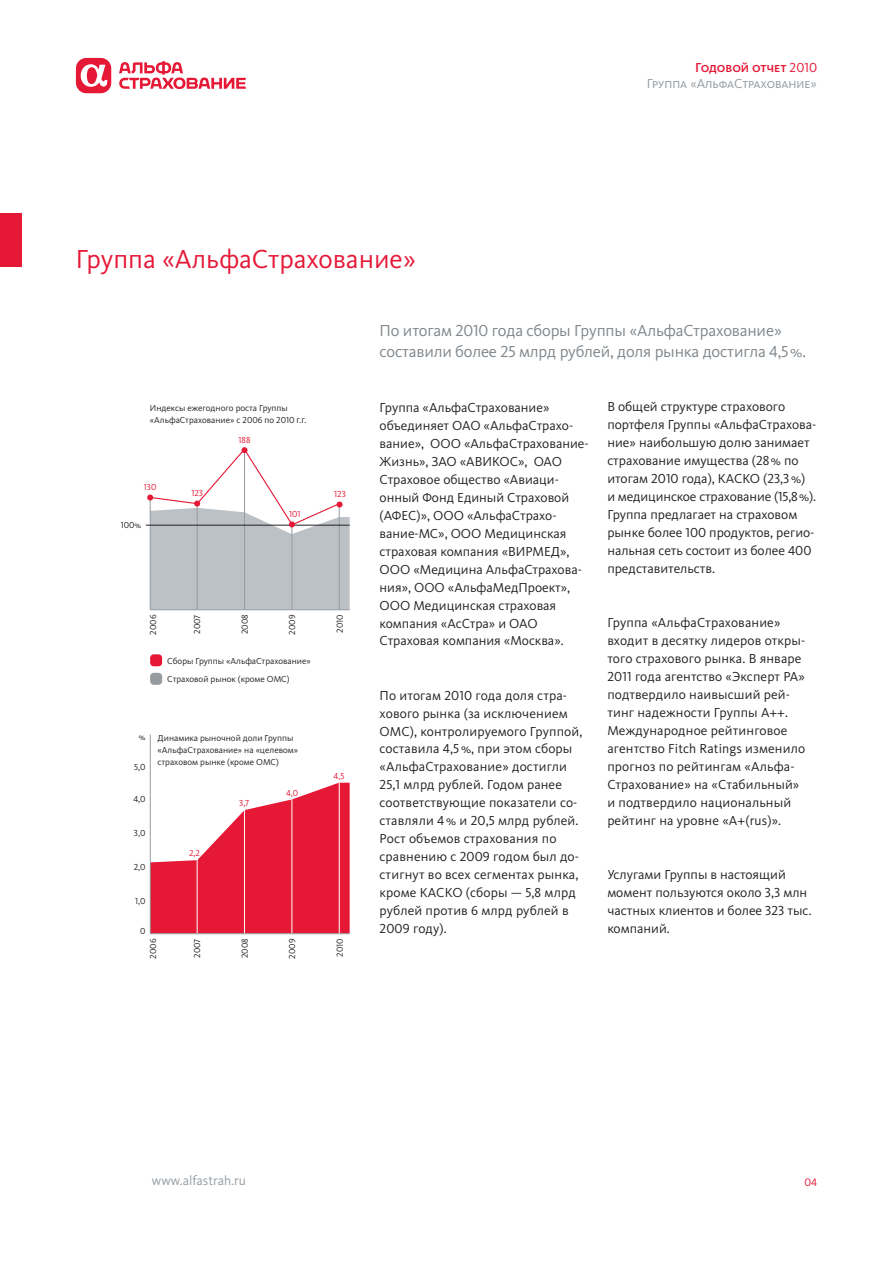
<style>
.page{position:relative;width:893px;height:1263px;background:#fff}
.page>*{position:absolute;margin:0;border:0;box-sizing:border-box;transform-origin:0 0}
.t1{font:27px "Kievit Cyr";color:#e51836}
.t2{font:16.5px/21px "Kievit Cyr";letter-spacing:-.01em;color:#7f868b}
.t3{font:13.5px/18px "Kievit Cyr";color:#231f20}
.t4{font:13.5px "Kievit Cyr Regular SC";color:#959ca1}
.t5{font:13.5px "Kievit Cyr";color:#959ca1}
.t6{font:13.5px "Kievit Cyr Medium SC";color:#e51836}
.t7{font:11.25px "Kievit Cyr Regular SC";color:#e51836}
.t8{font:9px/12px "Kievit Cyr";color:#231f20}
.t9{font:9px "Kievit Cyr Regular SC";color:#231f20}
.t10{font:9px "Kievit Cyr Regular SC";color:#e51836}
.s1{font-family:"Kievit Cyr Regular SC"}
.s2{font-family:"Kievit Cyr"}
</style>
<div class="page">
<div style="left:76px;top:58px;width:35px;height:35px;background:#e51836;border-radius:11px"></div>
<svg style="left:81px;top:64px;width:26px;height:23px"></svg>
<svg style="left:119px;top:61px;width:127px;height:28px"></svg>
<div style="left:0;top:213px;width:21px;height:54px;background:#e51836"></div>
<svg style="left:151px;top:783px;width:199px;height:150px"></svg>
<hr style="left:197px;top:854px;width:1px;height:79px;background:#fff">
<hr style="left:292px;top:798px;width:1px;height:135px;background:#fff">
<hr style="left:244px;top:808px;width:1px;height:125px;background:#fff">
<hr style="left:339px;top:783px;width:1px;height:151px;background:#fff">
<hr style="left:150px;top:933px;width:200px;height:1px;background:#959ca1">
<hr style="left:150px;top:735px;width:1px;height:199px;background:#959ca1">
<div style="left:150px;top:654px;width:12px;height:12px;background:#e51836;border-radius:4px"></div>
<div style="left:150px;top:673px;width:12px;height:12px;background:#959ca1;border-radius:4px"></div>
<hr style="left:146px;top:525px;width:204px;height:1px;background:#231f20">
<svg style="left:147px;top:447px;width:203px;height:163px"></svg>
<h1 class="t1" style="left:76px;top:242px;width:342px">Группа «АльфаСтрахование»</h1>
<p class="t6" style="left:695px;top:59px;width:123px">Годовой отчет <span class="s1">2010</span></p>
<p class="t4" style="left:647px;top:76px;width:172px">Группа «АльфаСтрахование»</p>
<p class="t8" style="left:150px;top:402px;width:158px">Индексы ежегодного роста Группы «АльфаСтрахование» с <span class="s1">2006</span> по <span class="s1">2010 г.г.</span></p>
<p class="t10" style="left:239px;top:435px;width:13px">188</p>
<p class="t10" style="left:144px;top:482px;width:14px">130</p>
<p class="t9" style="left:121px;top:519px;width:22px">100<span class="s2">%</span></p>
<p class="t10" style="left:191px;top:488px;width:13px">123</p>
<p class="t10" style="left:289px;top:509px;width:13px">101</p>
<p class="t10" style="left:334px;top:489px;width:13px">123</p>
<p class="t9" style="left:148px;top:634px;width:21px;rotate:-90deg">2006</p>
<p class="t9" style="left:192px;top:634px;width:21px;rotate:-90deg">2007</p>
<p class="t9" style="left:239px;top:634px;width:21px;rotate:-90deg">2008</p>
<p class="t9" style="left:287px;top:634px;width:21px;rotate:-90deg">2009</p>
<p class="t9" style="left:334px;top:633px;width:20px;rotate:-90deg">2010</p>
<p class="t8" style="left:167px;top:651px;width:145px;line-height:18px">Сборы Группы «АльфаСтрахование»<br>Страховой рынок (кроме ОМС)</p>
<p class="t9" style="left:139px;top:731px;width:8px">%</p>
<p class="t8" style="left:158px;top:732px;width:142px">Динамика рыночной доли Группы «АльфаСтрахование» на «целевом» страховом рынке (кроме ОМС)</p>
<p class="t10" style="left:286px;top:787px;width:14px">4,0</p>
<p class="t10" style="left:239px;top:798px;width:12px">3,7</p>
<p class="t9" style="left:134px;top:761px;width:13px">5,0</p>
<p class="t9" style="left:133px;top:794px;width:14px">4,0</p>
<p class="t9" style="left:134px;top:828px;width:13px">3,0</p>
<p class="t9" style="left:134px;top:862px;width:13px">2,0</p>
<p class="t9" style="left:135px;top:896px;width:12px">1,0</p>
<p class="t9" style="left:140px;top:925px;width:7px">0</p>
<p class="t10" style="left:189px;top:848px;width:12px">2,2</p>
<p class="t10" style="left:334px;top:770px;width:12px">4,5</p>
<p class="t9" style="left:148px;top:958px;width:21px;rotate:-90deg">2006</p>
<p class="t9" style="left:192px;top:958px;width:21px;rotate:-90deg">2007</p>
<p class="t9" style="left:239px;top:958px;width:21px;rotate:-90deg">2008</p>
<p class="t9" style="left:287px;top:958px;width:21px;rotate:-90deg">2009</p>
<p class="t9" style="left:334px;top:957px;width:20px;rotate:-90deg">2010</p>
<p class="t2" style="left:380px;top:320px;width:428px">По итогам <span class="s1">2010</span> года сборы Группы «АльфаСтрахование» составили более <span class="s1">25</span> млрд рублей, доля рынка достигла <span class="s1">4,5</span>%.</p>
<p class="t3" style="left:380px;top:398px;width:211px">Группа «АльфаСтрахование» объединяет ОАО «АльфаСтрахо&shy;вание», ООО «АльфаСтрахование-<br>Жизнь», ЗАО «АВИКОС», ОАО<br>Страховое общество «Авиаци&shy;онный Фонд Единый Страховой (АФЕС)», ООО «АльфаСтрахо&shy;вание-МС», ООО Медицинская страховая компания «ВИРМЕД»,<br>ООО «Медицина АльфаСтрахова&shy;ния», ООО «АльфаМедПроект»,<br>ООО Медицинская страховая компания «АсСтра» и ОАО<br>Страховая компания «Москва».</p>
<p class="t3" style="left:380px;top:686px;width:204px">По итогам <span class="s1">2010</span> года доля стра&shy;хового рынка (за исключением<br>ОМС), контролируемого Группой, составила <span class="s1">4,5</span>%, при этом сборы «АльфаСтрахование» достигли<br><span class="s1">25,1</span> млрд рублей. Годом ранее соответствующие показатели со&shy;ставляли <span class="s1">4</span>% и <span class="s1">20,5</span> млрд рублей.<br>Рост объемов страхования по сравнению с <span class="s1">2009</span> годом был до&shy;стигнут во всех сегментах рынка, кроме КАСКО (сборы — <span class="s1">5,8</span> млрд рублей против <span class="s1">6</span> млрд рублей в<br><span class="s1">2009</span> году).</p>
<p class="t3" style="left:607px;top:398px;width:211px">В общей структуре страхового портфеля Группы «АльфаСтрахова&shy;ние» наибольшую долю занимает страхование имущества (<span class="s1">28</span>% по итогам <span class="s1">2010</span> года), КАСКО (<span class="s1">23,3</span>%) и медицинское страхование (<span class="s1">15,8</span>%).<br>Группа предлагает на страховом рынке более <span class="s1">100</span> продуктов, регио&shy;нальная сеть состоит из более <span class="s1">400 </span>представительств.</p>
<p class="t3" style="left:607px;top:614px;width:199px">Группа «АльфаСтрахование» входит в десятку лидеров откры&shy;того страхового рынка. В январе<br><span class="s1">2011</span> года агентство «Эксперт РА» подтвердило наивысший рей&shy;тинг надежности Группы А++.<br>Международное рейтинговое агентство Fitch Ratings изменило прогноз по рейтингам «Альфа-<br>Страхование» на «Стабильный» и подтвердило национальный рейтинг на уровне «A+(rus)».</p>
<p class="t3" style="left:607px;top:866px;width:206px">Услугами Группы в настоящий момент пользуются около <span class="s1">3,3</span> млн частных клиентов и более <span class="s1">323</span> тыс. компаний.</p>
<p class="t5" style="left:152px;top:1173px;width:96px">www.alfastrah.ru</p>
<p class="t7" style="left:804px;top:1175px;width:14px">04</p>
</div>
